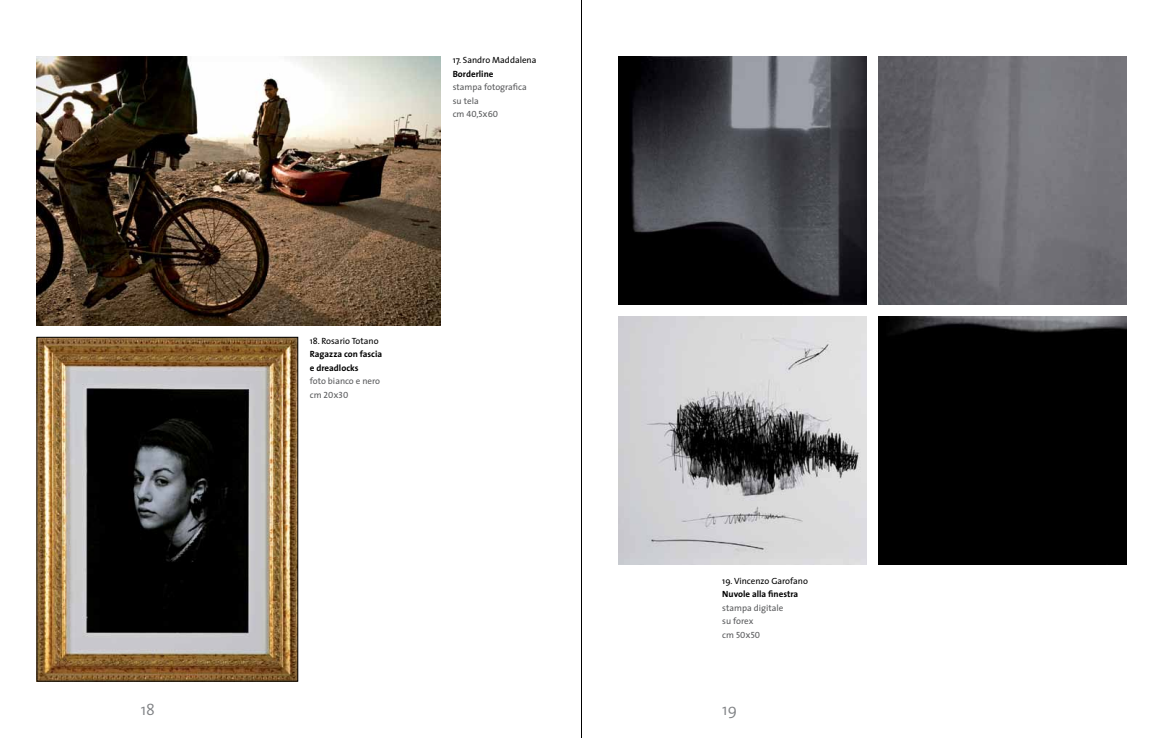
<style>
.page{position:relative;width:1163px;height:738px;background:#fff}
.page>*{position:absolute;margin:0;border:0;box-sizing:border-box;transform-origin:0 0}
.t1{font:300 16px "The Sans";color:#808285}
.t2{font:9px/13.5px "The Sans";color:#58595b}
.t3{font:700 9px/13.5px "The Sans";color:#000}
.t4{font:9px "The Sans";color:#000}
.t5{font:9px "The Sans Caps";color:#58595b}
.s1{font-family:"The Sans"}
</style>
<div class="page">
<hr style="left:581px;top:0;width:1px;height:737px;background:#000">
<img style="left:618px;top:57px;width:248px;height:247px">
<img style="left:878px;top:57px;width:247px;height:247px">
<img style="left:618px;top:316px;width:248px;height:248px">
<div style="left:878px;top:316px;width:247px;height:248px;background:#000"></div>
<img style="left:37px;top:57px;width:403px;height:268px">
<img style="left:39px;top:339px;width:257px;height:339px">
<div style="left:37px;top:337px;width:261px;height:343px;border:1px solid #000"></div>
<p class="t4" style="left:452px;top:53px;width:85px">17. Sandro Maddalena</p>
<p class="t3" style="left:452px;top:67px;width:42px">Borderline</p>
<p class="t2" style="left:452px;top:80px;width:76px">stampa fotografica su tela</p>
<p class="t5" style="left:452px;top:107px;width:47px"><span class="s1">cm</span> 40,5x60</p>
<p class="t4" style="left:310px;top:333px;width:70px">18. Rosario Totano</p>
<p class="t3" style="left:310px;top:347px;width:74px">Ragazza con fascia e dreadlocks</p>
<p class="t2" style="left:310px;top:374px;width:72px">foto bianco e nero</p>
<p class="t5" style="left:310px;top:387px;width:40px"><span class="s1">cm</span> 20x30</p>
<p class="t4" style="left:722px;top:572px;width:87px">19. Vincenzo Garofano</p>
<p class="t3" style="left:722px;top:586px;width:77px">Nuvole alla finestra</p>
<p class="t2" style="left:722px;top:600px;width:63px">stampa digitale su forex</p>
<p class="t5" style="left:722px;top:626px;width:39px"><span class="s1">cm</span> 50x50</p>
<h1 class="t1" style="left:141px;top:696px;width:16px">18</h1>
<h1 class="t1" style="left:722px;top:696px;width:16px">19</h1>
</div>
